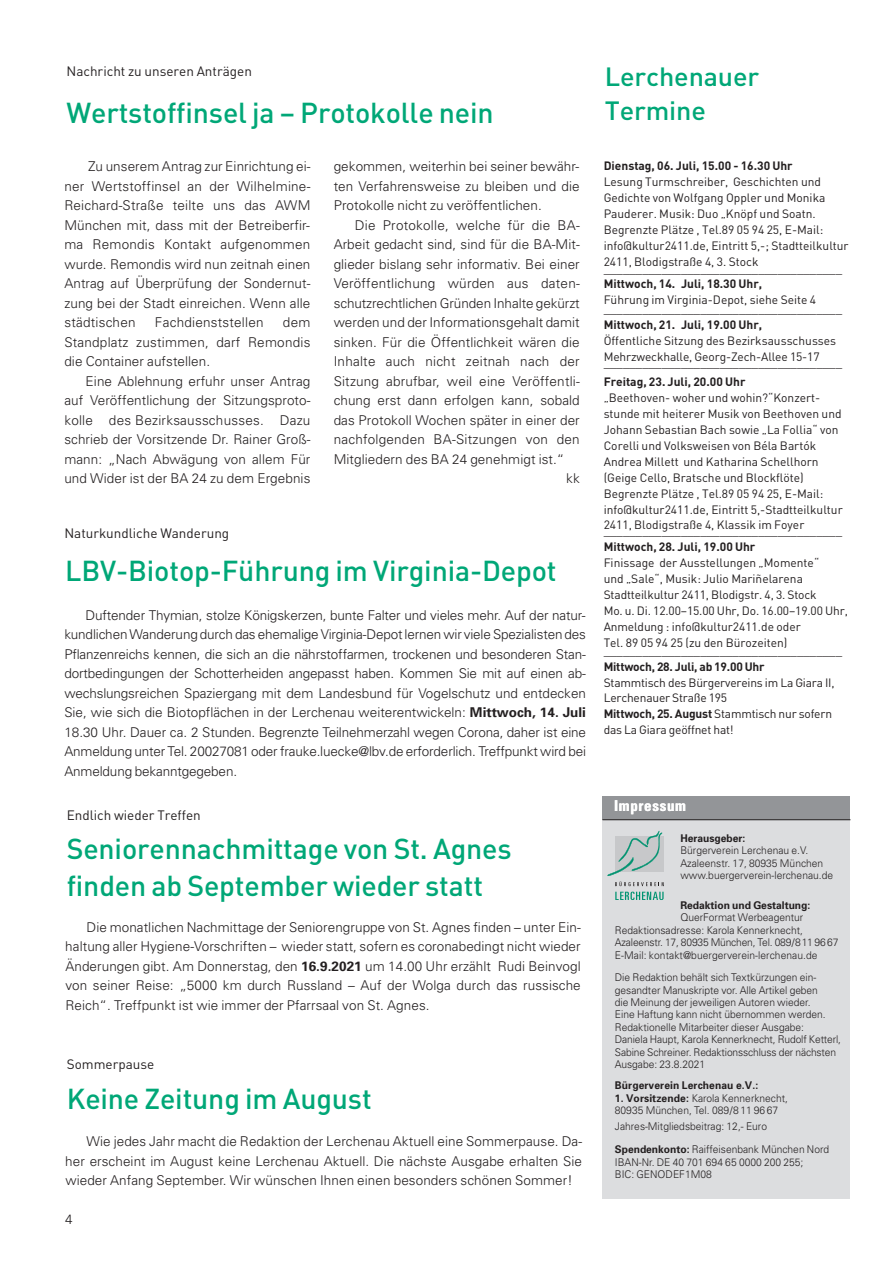
<style>
.page{position:relative;width:893px;height:1263px;background:#fff}
.page>*{position:absolute;margin:0;border:0;box-sizing:border-box;transform-origin:0 0}
.t1{font:500 28.5px/37.5px "DIN Pro";letter-spacing:-.005em;color:#00a777}
.t2{font:500 26.1px/34.3px "DIN Pro";letter-spacing:-.005em;color:#00a777}
.t3{font:700 condensed 15px "Univers";letter-spacing:.045em;color:#fff}
.t4{font:300 13.5px/19.5px "Univers";letter-spacing:.005em;color:#231f20;text-align:justify}
.t5{font:13.5px "DIN Pro";color:#231f20}
.t6{font:12px/15.9px "DIN Pro";color:#231f20}
.t7{font:700 12px "DIN Pro";color:#231f20}
.t8{font:300 10.65px/12.5px "Univers";color:#231f20;scale:.96 1}
.t9{font:700 10.65px "Univers";color:#231f20;scale:.96 1}
.s1{font-weight:700}
</style>
<div class="page">
<div style="left:602px;top:818px;width:248px;height:381px;background:#dcdddf"></div>
<div style="left:602px;top:796px;width:248px;height:24px;background:#939598"></div>
<hr style="left:602px;top:819px;width:248px;height:1px;background:#231f20">
<svg style="left:615px;top:892px;width:49px;height:8px"></svg>
<svg style="left:608px;top:831px;width:56px;height:55px"></svg>
<p class="t5" style="left:66px;top:67px;width:187px">Nachricht zu unseren Anträgen</p>
<h1 class="t1" style="left:66px;top:97px;width:429px">Wertstoffinsel ja – Protokolle nein</h1>
<p class="t4" style="left:64px;top:158px;width:248px;text-indent:24px">Zu unserem Antrag zur Einrichtung ei&shy;ner Wertstoffinsel an der Wilhelmine-Reichard-Straße teilte uns das AWM München mit, dass mit der Betreiberfir&shy;ma Remondis Kontakt aufgenommen wurde. Remondis wird nun zeitnah einen Antrag auf Überprüfung der Sondernut&shy;zung bei der Stadt einreichen. Wenn alle städtischen</p>
<p class="t4" style="left:64px;top:314px;width:248px;text-indent:219px">dem Standplatz zustimmen, darf Remondis die Container aufstellen.</p>
<p class="t4" style="left:64px;top:372px;width:248px;text-indent:21px">Eine Ablehnung erfuhr unser Antrag auf Veröffentlichung der Sitzungsproto&shy;kolle des Bezirksausschusses. Dazu schrieb der Vorsitzende Dr. Rainer Groß&shy;mann: „Nach Abwägung von allem Für und Wider ist der BA 24 zu dem Ergebnis</p>
<p class="t4" style="left:155px;top:314px;width:110px">Fachdienststellen</p>
<p class="t5" style="left:64px;top:529px;width:166px">Naturkundliche Wanderung</p>
<p class="t4" style="left:334px;top:158px;width:248px">gekommen, weiterhin bei seiner bewähr&shy;ten Verfahrensweise zu bleiben und die Protokolle nicht zu veröffentlichen.</p>
<p class="t4" style="left:355px;top:216px;width:226px">Die Protokolle, welche für die BA-</p>
<p class="t4" style="left:334px;top:236px;width:248px">Arbeit gedacht sind, sind für die BA-Mit-</p>
<p class="t4" style="left:334px;top:255px;width:248px">glieder bislang sehr informativ. Bei einer</p>
<p class="t4" style="left:334px;top:275px;width:248px">Veröffentlichung würden aus daten-</p>
<p class="t4" style="left:334px;top:294px;width:248px">schutzrechtlichen Gründen Inhalte gekürzt</p>
<p class="t4" style="left:334px;top:314px;width:248px">werden und der Informationsgehalt damit</p>
<p class="t4" style="left:334px;top:333px;width:248px">sinken. Für die Öffentlichkeit wären die</p>
<p class="t4" style="left:334px;top:353px;width:248px">Inhalte auch nicht zeitnah nach der</p>
<p class="t4" style="left:334px;top:372px;width:248px">Sitzung abrufbar, weil eine Veröffentli-</p>
<p class="t4" style="left:334px;top:392px;width:248px">chung erst dann erfolgen kann, sobald</p>
<p class="t4" style="left:334px;top:411px;width:248px">das Protokoll Wochen später in einer der</p>
<p class="t4" style="left:334px;top:431px;width:248px">nachfolgenden BA-Sitzungen von den</p>
<p class="t4" style="left:334px;top:450px;width:232px">Mitgliedern des BA 24 genehmigt ist.“</p>
<p class="t4" style="left:566px;top:470px;width:15px">kk</p>
<h1 class="t1" style="left:65px;top:555px;width:493px">LBV-Biotop-Führung im Virginia-Depot</h1>
<p class="t4" style="left:64px;top:606px;width:523px;text-indent:21px">Duftender Thymian, stolze Königskerzen, bunte Falter und vieles mehr. Auf der natur&shy;kundlichen Wanderung durch das ehemalige Virginia-Depot lernen wir viele Spezialisten des Pflanzenreichs kennen, die sich an die nährstoffarmen, trockenen und besonderen Stan&shy;dortbedingungen der Schotterheiden angepasst haben. Kommen Sie mit auf einen ab&shy;wechslungsreichen Spaziergang mit dem Landesbund für Vogelschutz und entdecken Sie, wie sich die Biotopflächen in der Lerchenau weiterentwickeln: <span class="s1">Mittwoch, 14. Juli </span>18.30 Uhr. Dauer ca. 2 Stunden. Begrenzte Teilnehmerzahl wegen Corona, daher ist eine Anmeldung unter Tel. 20027081 oder frauke.luecke@lbv.de erforderlich. Treffpunkt wird bei Anmeldung bekanntgegeben.</p>
<p class="t5" style="left:67px;top:810px;width:136px">Endlich wieder Treffen</p>
<h1 class="t1" style="left:67px;top:833px;width:446px">Seniorennachmittage von St. Agnes finden ab September wieder statt</h1>
<p class="t4" style="left:65px;top:918px;width:517px;text-indent:21px">Die monatlichen Nachmittage der Seniorengruppe von St. Agnes finden – unter Ein&shy;haltung aller Hygiene-Vorschriften – wieder statt, sofern es coronabedingt nicht wieder Änderungen gibt. Am Donnerstag, den <span class="s1">16.9.2021</span> um 14.00 Uhr erzählt Rudi Beinvogl von seiner Reise: „5000 km durch Russland – Auf der Wolga durch das russische Reich“. Treffpunkt ist wie immer der Pfarrsaal von St. Agnes.</p>
<p class="t5" style="left:67px;top:1059px;width:89px">Sommerpause</p>
<h1 class="t1" style="left:67px;top:1083px;width:306px">Keine Zeitung im August</h1>
<p class="t4" style="left:65px;top:1133px;width:518px;text-indent:21px">Wie jedes Jahr macht die Redaktion der Lerchenau Aktuell eine Sommerpause. Da&shy;her erscheint im August keine Lerchenau Aktuell. Die nächste Ausgabe erhalten Sie wieder Anfang September. Wir wünschen Ihnen einen besonders schönen Sommer!</p>
<p class="t4" style="left:65px;top:1211px;width:9px">4</p>
<h2 class="t2" style="left:605px;top:62px;width:156px">Lerchenauer<br>Termine</h2>
<p class="t7" style="left:604px;top:162px;width:191px">Dienstag, 06. Juli, 15.00 - 16.30 Uhr</p>
<p class="t6" style="left:604px;top:175px;width:246px">Lesung Turmschreiber, Geschichten und Gedichte von Wolfgang Oppler und Monika Pauderer. Musik: Duo „Knöpf und Soatn.<br>Begrenzte Plätze , Tel.89 05 94 25, E-Mail: info@kultur2411.de, Eintritt 5,-; Stadtteilkultur 2411, Blodigstraße 4, 3. Stock</p>
<p class="t6" style="left:604px;top:262px;width:240px">_____________________________________</p>
<p class="t7" style="left:604px;top:280px;width:160px">Mittwoch, 14. Juli, 18.30 Uhr,</p>
<p class="t6" style="left:604px;top:293px;width:214px">Führung im Virginia-Depot, siehe Seite 4</p>
<p class="t6" style="left:604px;top:302px;width:240px">_____________________________________</p>
<p class="t7" style="left:604px;top:320px;width:160px">Mittwoch, 21. Juli, 19.00 Uhr,</p>
<p class="t6" style="left:604px;top:334px;width:234px">Öffentliche Sitzung des Bezirksausschusses<br>Mehrzweckhalle, Georg-Zech-Allee 15-17</p>
<p class="t6" style="left:604px;top:356px;width:240px">_____________________________________</p>
<p class="t7" style="left:604px;top:378px;width:143px">Freitag, 23. Juli, 20.00 Uhr</p>
<p class="t6" style="left:604px;top:391px;width:241px">„Beethoven- woher und wohin?“Konzert&shy;stunde mit heiterer Musik von Beethoven und Johann Sebastian Bach sowie „La Follia“ von Corelli und Volksweisen von Béla Bartók Andrea Millett und Katharina Schellhorn (Geige Cello, Bratsche und Blockflöte)<br>Begrenzte Plätze , Tel.89 05 94 25, E-Mail: info@kultur2411.de, Eintritt 5,-Stadtteilkultur 2411, Blodigstraße 4, Klassik im Foyer</p>
<p class="t6" style="left:604px;top:524px;width:240px">_____________________________________</p>
<p class="t7" style="left:604px;top:543px;width:153px">Mittwoch, 28. Juli, 19.00 Uhr</p>
<p class="t6" style="left:604px;top:556px;width:246px">Finissage der Ausstellungen „Momente“<br>und „Sale“, Musik: Julio Mariñelarena Stadtteilkultur 2411, Blodigstr. 4, 3. Stock<br>Mo. u. Di. 12.00–15.00 Uhr, Do. 16.00–19.00 Uhr, Anmeldung : info@kultur2411.de oder<br>Tel. 89 05 94 25 (zu den Bürozeiten)</p>
<p class="t6" style="left:604px;top:644px;width:240px">_____________________________________</p>
<p class="t7" style="left:604px;top:662px;width:163px">Mittwoch, 28. Juli, ab 19.00 Uhr</p>
<p class="t6" style="left:604px;top:676px;width:232px">Stammtisch des Bürgervereins im La Giara II, Lerchenauer Straße 195<br><span class="s1">Mittwoch, 25. August</span> Stammtisch nur sofern das La Giara geöffnet hat!</p>
<p class="t3" style="left:614px;top:800px;width:73px">Impressum</p>
<p class="t9" style="left:680px;top:834px;width:69px">Herausgeber:</p>
<p class="t8" style="left:680px;top:845px;width:161px">Bürgerverein Lerchenau e.V.<br>Azaleenstr. 17, 80935 München www.buergerverein-lerchenau.de</p>
<p class="t9" style="left:680px;top:901px;width:137px">Redaktion und Gestaltung:</p>
<p class="t8" style="left:615px;top:912px;width:234px;text-indent:65px">QuerFormat Werbeagentur Redaktionsadresse: Karola Kennerknecht, Azaleenstr. 17, 80935 München, Tel. 089/811 96 67<br>E-Mail: kontakt@buergerverein-lerchenau.de</p>
<p class="t8" style="left:615px;top:972px;width:237px">Die Redaktion behält sich Textkürzungen ein&shy;gesandter Manuskripte vor. Alle Artikel geben<br>die Meinung der jeweiligen Autoren wieder.<br>Eine Haftung kann nicht übernommen werden.<br>Redaktionelle Mitarbeiter dieser Ausgabe:<br>Daniela Haupt, Karola Kennerknecht, Rudolf Ketterl, Sabine Schreiner. Redaktionsschluss der nächsten Ausgabe: 23.8.2021</p>
<p class="t9" style="left:615px;top:1081px;width:151px">Bürgerverein Lerchenau e.V.:</p>
<p class="t8" style="left:615px;top:1092px;width:182px"><span class="s1">1. Vorsitzende:</span> Karola Kennerknecht,<br>80935 München, Tel. 089/8 11 96 67</p>
<p class="t8" style="left:615px;top:1116px;width:225px;line-height:22.8px">Jahres-Mitgliedsbeitrag: 12,- Euro<br><span class="s1">Spendenkonto:</span> Raiffeisenbank München Nord</p>
<p class="t8" style="left:615px;top:1156px;width:198px">IBAN-Nr. DE 40 701 694 65 0000 200 255;<br>BIC: GENODEF1M08</p>
</div>
